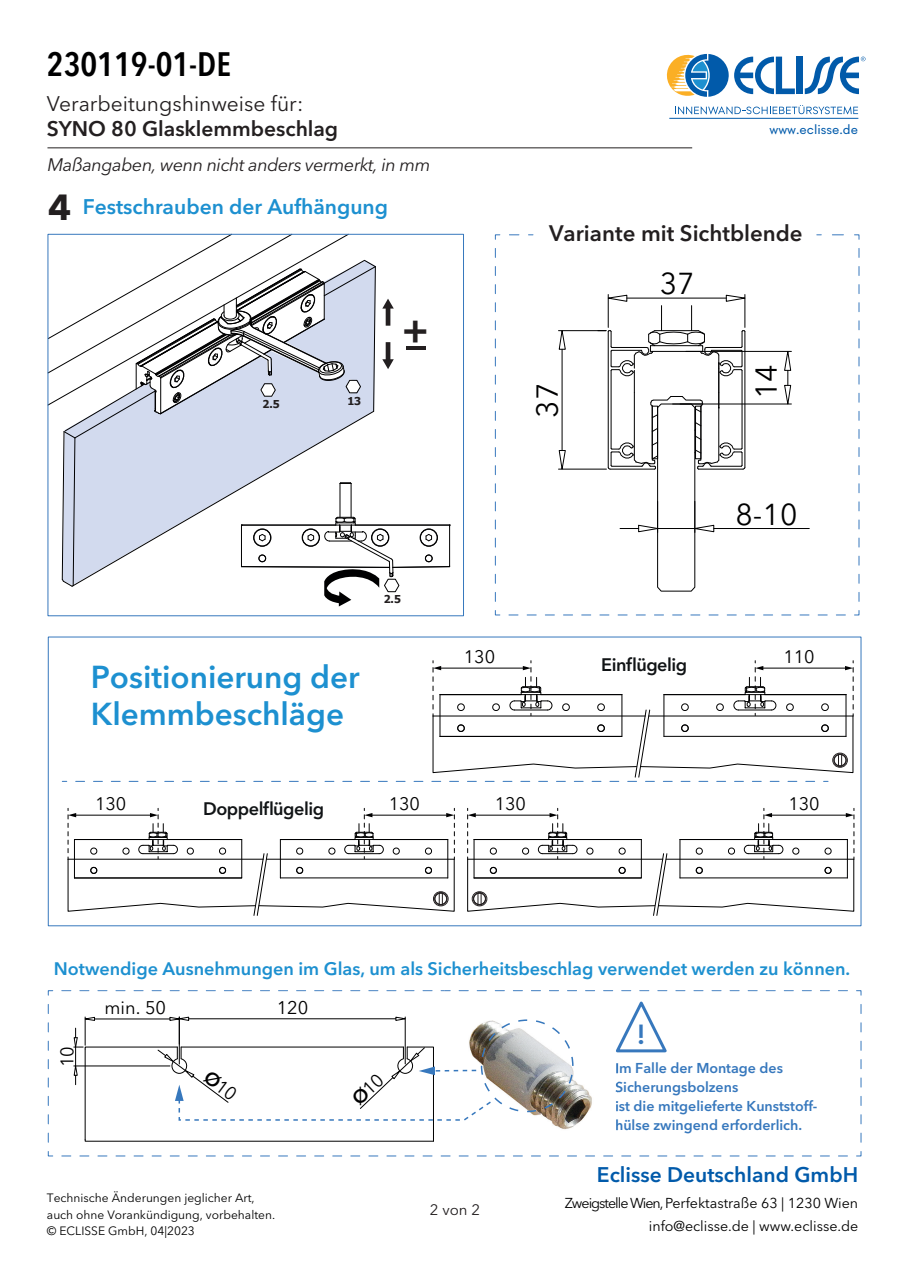
<style>
.page{position:relative;width:910px;height:1280px;background:#fff}
.page>*{position:absolute;margin:0;border:0;box-sizing:border-box;transform-origin:0 0}
.t1{font:700 36px "Avenir Next LT Pro";color:#231f20}
.t2{font:700 34.8px "Tahoma";color:#231f20}
.t3{font:600 condensed 33.6px "Avenir Next LT Pro";color:#000001}
.t4{font:600 31.5px/37.8px "Avenir Next LT Pro";color:#1d90d0}
.t5{font:30px "Avenir Next LT Pro";letter-spacing:-.005em;color:#000001}
.t6{font:600 27.45px "Avenir Next LT Pro";color:#3778bd}
.t7{font:600 22.2px "Avenir Next LT Pro";color:#231f20}
.t8{font:600 21px "Avenir Next LT Pro";color:#1d90d0}
.t9{font:21px "Avenir Next LT Pro";color:#231f20}
.t10{font:600 21px "Avenir Next LT Pro";color:#231f20}
.t11{font:600 21px "Avenir Next LT Pro";color:#015aaa}
.t12{font:18.15px "Avenir Next LT Pro";color:#000001}
.t13{font:600 18px "Avenir Next LT Pro";color:#1d90d0}
.t14{font:italic 18px "Avenir Next LT Pro";letter-spacing:-.025em;color:#231f20}
.t15{font:600 18px "Avenir Next LT Pro";letter-spacing:-.025em;color:#111416}
.t16{font:18px "Avenir Next LT Pro";letter-spacing:-.005em;color:#000001}
.t17{font:15px "Soin Sans Pro";color:#015aaa}
.t18{font:15px "Avenir Next LT Pro";color:#231f20}
.t19{font:600 14.25px/18.9px "Avenir Next LT Pro";color:#3778bd}
.t20{font:14.25px/22.5px "Avenir Next LT Pro";color:#000001;text-align:right}
.t21{font:12px/16.5px "Avenir Next LT Pro";color:#000001}
.t22{font:700 10.95px "Tahoma";color:#231f20}
</style>
<div class="page">
<svg style="left:47px;top:233px;width:404px;height:373px"></svg>
<hr style="left:85px;top:1049px;width:1px;height:90px;background:#000001">
<hr style="left:433px;top:1049px;width:1px;height:90px;background:#000001">
<svg style="left:84px;top:1139px;width:350px;height:3px"></svg>
<hr style="left:714px;top:528px;width:95px;height:1px;background:#000001">
<svg style="left:558px;top:294px;width:191px;height:298px"></svg>
<hr style="left:673px;top:404px;width:30px;height:1px;background:#000001">
<hr style="left:686px;top:351px;width:105px;height:1px;background:#000001">
<hr style="left:680px;top:404px;width:111px;height:1px;background:#000001">
<svg style="left:784px;top:350px;width:7px;height:55px"></svg>
<svg style="left:832px;top:234px;width:28px;height:6px"></svg>
<svg style="left:854px;top:248px;width:6px;height:368px"></svg>
<svg style="left:494px;top:610px;width:351px;height:6px"></svg>
<svg style="left:494px;top:234px;width:7px;height:367px"></svg>
<svg style="left:509px;top:234px;width:24px;height:1px"></svg>
<svg style="left:62px;top:1151px;width:800px;height:6px"></svg>
<svg style="left:856px;top:990px;width:6px;height:152px"></svg>
<svg style="left:47px;top:990px;width:7px;height:6px"></svg>
<svg style="left:47px;top:1004px;width:7px;height:153px"></svg>
<hr style="left:669px;top:118px;width:189px;height:1px;background:#015aaa">
<div style="left:797px;top:57px;width:6px;height:37px;background:#015aaa"></div>
<svg style="left:666px;top:53px;width:129px;height:44px"></svg>
<svg style="left:805px;top:57px;width:60px;height:37px"></svg>
<svg style="left:675px;top:105px;width:183px;height:9px"></svg>
<hr style="left:47px;top:148px;width:645px;height:1px;background:#231f20">
<svg style="left:62px;top:661px;width:792px;height:121px"></svg>
<svg style="left:67px;top:808px;width:388px;height:108px"></svg>
<svg style="left:467px;top:808px;width:388px;height:108px"></svg>
<svg style="left:61px;top:990px;width:787px;height:143px"></svg>
<h3 class="t3" style="left:47px;top:43px;width:186px">230119-01-DE</h3>
<h3 class="t9" style="left:47px;top:91px;width:258px">Verarbeitungshinweise für:</h3>
<h3 class="t10" style="left:47px;top:116px;width:293px">SYNO 80 Glasklemmbeschlag</h3>
<p class="t17" style="left:769px;top:120px;width:90px">www.eclisse.de</p>
<p class="t14" style="left:47px;top:154px;width:385px">Maßangaben, wenn nicht anders vermerkt, in mm</p>
<h1 class="t1" style="left:48px;top:185px;width:25px">4</h1>
<h3 class="t8" style="left:83px;top:194px;width:307px">Festschrauben der Aufhängung</h3>
<p class="t22" style="left:262px;top:397px;width:19px">2.5</p>
<p class="t22" style="left:347px;top:393px;width:15px">13</p>
<h2 class="t2" style="left:401px;top:306px;width:30px">+</h2>
<h3 class="t7" style="left:549px;top:220px;width:255px">Variante mit Sichtblende</h3>
<h3 class="t5" style="left:529px;top:418px;width:36px;rotate:-90deg">37</h3>
<h3 class="t5" style="left:660px;top:265px;width:36px">37</h3>
<h3 class="t5" style="left:748px;top:399px;width:36px;rotate:-90deg">14</h3>
<h3 class="t4" style="left:91px;top:657px;width:270px">Positionierung der<br>Klemmbeschläge</h3>
<p class="t22" style="left:384px;top:592px;width:19px">2.5</p>
<h3 class="t5" style="left:736px;top:496px;width:63px">8-10</h3>
<p class="t16" style="left:464px;top:646px;width:33px">130</p>
<p class="t16" style="left:783px;top:646px;width:33px">110</p>
<p class="t15" style="left:601px;top:654px;width:88px">Einflügelig</p>
<p class="t16" style="left:95px;top:793px;width:33px">130</p>
<p class="t15" style="left:203px;top:798px;width:123px">Doppelflügelig</p>
<p class="t16" style="left:389px;top:793px;width:33px">130</p>
<p class="t16" style="left:495px;top:793px;width:33px">130</p>
<p class="t16" style="left:788px;top:793px;width:33px">130</p>
<p class="t13" style="left:54px;top:957px;width:798px">Notwendige Ausnehmungen im Glas, um als Sicherheitsbeschlag verwendet werden zu können.</p>
<p class="t12" style="left:56px;top:1067px;width:22px;rotate:-90deg">10</p>
<p class="t12" style="left:104px;top:997px;width:63px">min. 50</p>
<p class="t12" style="left:277px;top:996px;width:33px">120</p>
<h3 class="t6" style="left:636px;top:1017px;width:11px">!</h3>
<p class="t19" style="left:615px;top:1059px;width:204px">Im Falle der Montage des<br>Sicherungsbolzens<br>ist die mitgelieferte Kunststoff&shy;hülse zwingend erforderlich.</p>
<h3 class="t11" style="left:597px;top:1162px;width:263px">Eclisse Deutschland GmbH</h3>
<p class="t21" style="left:47px;top:1189px;width:230px">Technische Änderungen jeglicher Art, auch ohne Vorankündigung, vorbehalten. © ECLISSE GmbH, 04|2023</p>
<p class="t20" style="left:565px;top:1192px;width:295px">Zweigstelle Wien, Perfektastraße 63 | 1230 Wien info@eclisse.de | www.eclisse.de</p>
<p class="t18" style="left:430px;top:1200px;width:52px">2 von 2</p>
</div>
